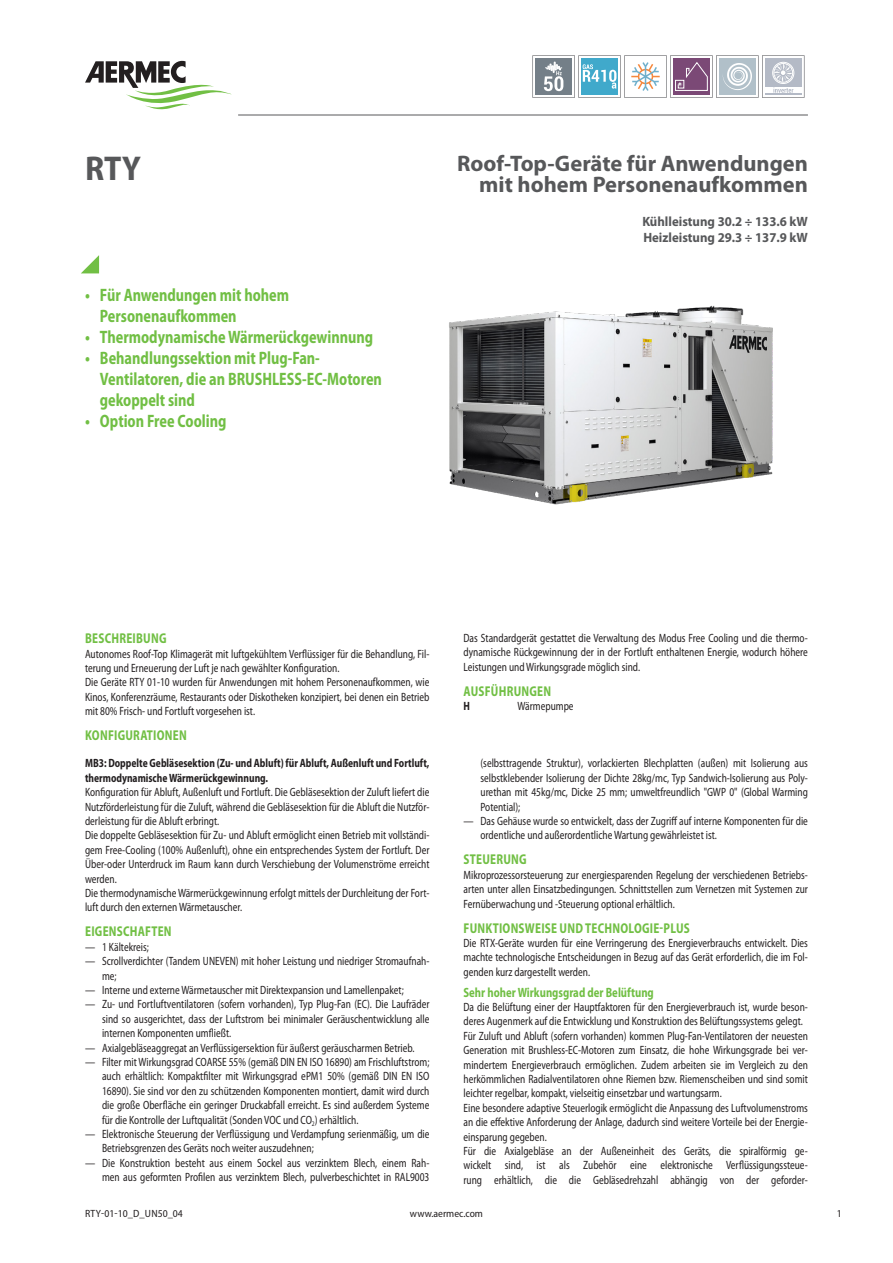
<style>
.page{position:relative;width:893px;height:1263px;background:#fff}
.page>*{position:absolute;margin:0;border:0;box-sizing:border-box;transform-origin:0 0}
.grandezza{font:700 semi-condensed 34.5px "Myriad Pro";color:#57585a}
.descrizione{font:700 22.5px/21px "Myriad Pro";color:#57585a;text-align:right}
.t1{font:700 semi-condensed 18px/21px "Myriad Pro";color:#71bf44;scale:.85 1}
.t2{font:700 semi-condensed 14.25px "Myriad Pro";letter-spacing:.02em;color:#71bf44;scale:.85 1}
.dettaglio{font:700 13.5px "Myriad Pro";color:#57585a;scale:.95 1}
.t3{font:700 semi-condensed 13.5px "Myriad Pro";color:#71bf44;scale:.85 1}
.normale_de{font:semi-condensed 12px/14.4px "Myriad Pro";color:#231f20;text-align:justify;scale:.85 1}
.normaleEvidenziato_de{font:700 semi-condensed 12px/14.4px "Myriad Pro";color:#231f20;scale:.85 1}
.normale_de-2{font:700 semi-condensed 12px "Myriad Pro";color:#231f20;scale:.85 1}
.t4{font:semi-condensed 10.5px "Myriad Pro";color:#231f20}
</style>
<div class="page">
<svg style="left:81px;top:255px;width:18px;height:18px"></svg>
<hr style="left:238px;top:115px;width:570px;height:1px;background:#57585a">
<img style="left:449px;top:305px;width:324px;height:200px">
<svg style="left:85px;top:61px;width:147px;height:48px"></svg>
<svg style="left:532px;top:55px;width:272px;height:43px"></svg>
<p class="grandezza" style="left:85px;top:146px;width:57px">RTY</p>
<p class="descrizione" style="left:457px;top:153px;width:352px">Roof-Top-Geräte für Anwendungen mit hohem Personenaufkommen</p>
<p class="dettaglio" style="left:642px;top:213px;width:176px">Kühlleistung 30.2 ÷ 133.6 kW</p>
<p class="dettaglio" style="left:643px;top:229px;width:175px">Heizleistung 29.3 ÷ 137.9 kW</p>
<p class="t1" style="left:100px;top:284px;width:224px;text-indent:-15px">• Für Anwendungen mit hohem<br>Personenaufkommen</p>
<p class="t1" style="left:85px;top:326px;width:341px">• Thermodynamische Wärmerückgewinnung</p>
<p class="t1" style="left:100px;top:347px;width:333px;text-indent:-15px">• Behandlungssektion mit Plug-Fan-<br>Ventilatoren, die an BRUSHLESS-EC-Motoren gekoppelt sind</p>
<p class="t1" style="left:85px;top:410px;width:168px">• Option Free Cooling</p>
<p class="t2" style="left:85px;top:629px;width:97px">BESCHREIBUNG</p>
<p class="normale_de" style="left:85px;top:646px;width:407px">Autonomes Roof-Top Klimagerät mit luftgekühltem Verflüssiger für die Behandlung, Fil&shy;terung und Erneuerung der Luft je nach gewählter Konfiguration.</p>
<p class="normale_de" style="left:85px;top:675px;width:407px">Die Geräte RTY 01-10 wurden für Anwendungen mit hohem Personenaufkommen, wie Kinos, Konferenzräume, Restaurants oder Diskotheken konzipiert, bei denen ein Betrieb mit 80% Frisch- und Fortluft vorgesehen ist.</p>
<p class="t2" style="left:85px;top:726px;width:121px">KONFIGURATIONEN</p>
<p class="normaleEvidenziato_de" style="left:85px;top:756px;width:407px">MB3: Doppelte Gebläsesektion (Zu- und Abluft) für Abluft, Außenluft und Fortluft, thermodynamische Wärmerückgewinnung.</p>
<p class="normale_de" style="left:85px;top:785px;width:407px">Konfiguration für Abluft, Außenluft und Fortluft. Die Gebläsesektion der Zuluft liefert die Nutzförderleistung für die Zuluft, während die Gebläsesektion für die Abluft die Nutzför&shy;derleistung für die Abluft erbringt.</p>
<p class="normale_de" style="left:85px;top:828px;width:407px">Die doppelte Gebläsesektion für Zu- und Abluft ermöglicht einen Betrieb mit vollständi&shy;gem Free-Cooling (100% Außenluft), ohne ein entsprechendes System der Fortluft. Der Über-oder Unterdruck im Raum kann durch Verschiebung der Volumenströme erreicht werden.</p>
<p class="normale_de" style="left:85px;top:886px;width:407px">Die thermodynamische Wärmerückgewinnung erfolgt mittels der Durchleitung der Fort&shy;luft durch den externen Wärmetauscher.</p>
<p class="t2" style="left:85px;top:922px;width:103px">EIGENSCHAFTEN</p>
<p class="normale_de" style="left:85px;top:939px;width:77px">— 1 Kältekreis;</p>
<p class="normale_de" style="left:102px;top:954px;width:387px;text-indent:-17px">— Scrollverdichter (Tandem UNEVEN) mit hoher Leistung und niedriger Stromaufnah&shy;me;</p>
<p class="normale_de" style="left:85px;top:983px;width:376px">— Interne und externe Wärmetauscher mit Direktexpansion und Lamellenpaket;</p>
<p class="normale_de" style="left:102px;top:997px;width:387px;text-indent:-17px">— Zu- und Fortluftventilatoren (sofern vorhanden), Typ Plug-Fan (EC). Die Laufräder sind so ausgerichtet, dass der Luftstrom bei minimaler Geräuschentwicklung alle internen Komponenten umfließt.</p>
<p class="normale_de" style="left:85px;top:1040px;width:389px">— Axialgebläseaggregat an Verflüssigersektion für äußerst geräuscharmen Betrieb.</p>
<p class="normale_de" style="left:102px;top:1055px;width:387px;text-indent:-17px">— Filter mit Wirkungsgrad COARSE 55% (gemäß DIN EN ISO 16890) am Frischluftstrom; auch erhältlich: Kompaktfilter mit Wirkungsgrad ePM1 50% (gemäß DIN EN ISO 16890). Sie sind vor den zu schützenden Komponenten montiert, damit wird durch die große Oberfläche ein geringer Druckabfall erreicht. Es sind außerdem Systeme für die Kontrolle der Luftqualität (Sonden VOC und CO<sub>2</sub>) erhältlich.</p>
<p class="normale_de" style="left:102px;top:1127px;width:387px;text-indent:-17px">— Elektronische Steuerung der Verflüssigung und Verdampfung serienmäßig, um die<br>Betriebsgrenzen des Geräts noch weiter auszudehnen;</p>
<p class="normale_de" style="left:85px;top:1155px;width:407px;text-align:right">— Die Konstruktion besteht aus einem Sockel aus verzinktem Blech, einem Rah&shy;men aus geformten Profilen aus verzinktem Blech, pulverbeschichtet in RAL9003</p>
<p class="normale_de" style="left:463px;top:630px;width:407px">Das Standardgerät gestattet die Verwaltung des Modus Free Cooling und die thermo&shy;dynamische Rückgewinnung der in der Fortluft enthaltenen Energie, wodurch höhere Leistungen und Wirkungsgrade möglich sind.</p>
<p class="t2" style="left:464px;top:681px;width:104px">AUSFÜHRUNGEN</p>
<p class="normale_de-2" style="left:463px;top:698px;width:9px">H</p>
<p class="normale_de" style="left:517px;top:698px;width:68px">Wärmepumpe</p>
<p class="normale_de" style="left:480px;top:756px;width:387px">(selbsttragende Struktur), vorlackierten Blechplatten (außen) mit Isolierung aus selbstklebender Isolierung der Dichte 28kg/mc, Typ Sandwich-Isolierung aus Poly&shy;urethan mit 45kg/mc, Dicke 25 mm; umweltfreundlich "GWP 0" (Global Warming Potential);</p>
<p class="normale_de" style="left:480px;top:814px;width:387px;text-indent:-17px">— Das Gehäuse wurde so entwickelt, dass der Zugriff auf interne Komponenten für die ordentliche und außerordentliche Wartung gewährleistet ist.</p>
<p class="t2" style="left:464px;top:850px;width:76px">STEUERUNG</p>
<p class="normale_de" style="left:463px;top:867px;width:407px">Mikroprozessorsteuerung zur energiesparenden Regelung der verschiedenen Betriebs&shy;arten unter allen Einsatzbedingungen. Schnittstellen zum Vernetzen mit Systemen zur Fernüberwachung und -Steuerung optional erhältlich.</p>
<p class="t2" style="left:464px;top:919px;width:268px">FUNKTIONSWEISE UND TECHNOLOGIE-PLUS</p>
<p class="normale_de" style="left:463px;top:936px;width:407px">Die RTX-Geräte wurden für eine Verringerung des Energieverbrauchs entwickelt. Dies machte technologische Entscheidungen in Bezug auf das Gerät erforderlich, die im Fol&shy;genden kurz dargestellt werden.</p>
<p class="t3" style="left:463px;top:983px;width:225px">Sehr hoher Wirkungsgrad der Belüftung</p>
<p class="normale_de" style="left:463px;top:999px;width:407px">Da die Belüftung einer der Hauptfaktoren für den Energieverbrauch ist, wurde beson&shy;deres Augenmerk auf die Entwicklung und Konstruktion des Belüftungssystems gelegt.</p>
<p class="normale_de" style="left:463px;top:1028px;width:407px">Für Zuluft und Abluft (sofern vorhanden) kommen Plug-Fan-Ventilatoren der neuesten Generation mit Brushless-EC-Motoren zum Einsatz, die hohe Wirkungsgrade bei ver&shy;mindertem Energieverbrauch ermöglichen. Zudem arbeiten sie im Vergleich zu den herkömmlichen Radialventilatoren ohne Riemen bzw. Riemenscheiben und sind somit leichter regelbar, kompakt, vielseitig einsetzbar und wartungsarm.</p>
<p class="normale_de" style="left:463px;top:1100px;width:407px">Eine besondere adaptive Steuerlogik ermöglicht die Anpassung des Luftvolumenstroms an die effektive Anforderung der Anlage, dadurch sind weitere Vorteile bei der Energie&shy;einsparung gegeben.</p>
<p class="normale_de" style="left:463px;top:1143px;width:407px">Für die Axialgebläse an der Außeneinheit des Geräts, die spiralförmig ge&shy;wickelt sind, ist als Zubehör eine elektronische Verflüssigungssteue&shy;rung erhältlich, die die Gebläsedrehzahl abhängig von der geforder-</p>
<p class="t4" style="left:85px;top:1207px;width:99px">RTY-01-10_D_UN50_04</p>
<p class="t4" style="left:410px;top:1207px;width:75px">www.aermec.com</p>
<p class="t4" style="left:837px;top:1207px;width:6px">1</p>
</div>
